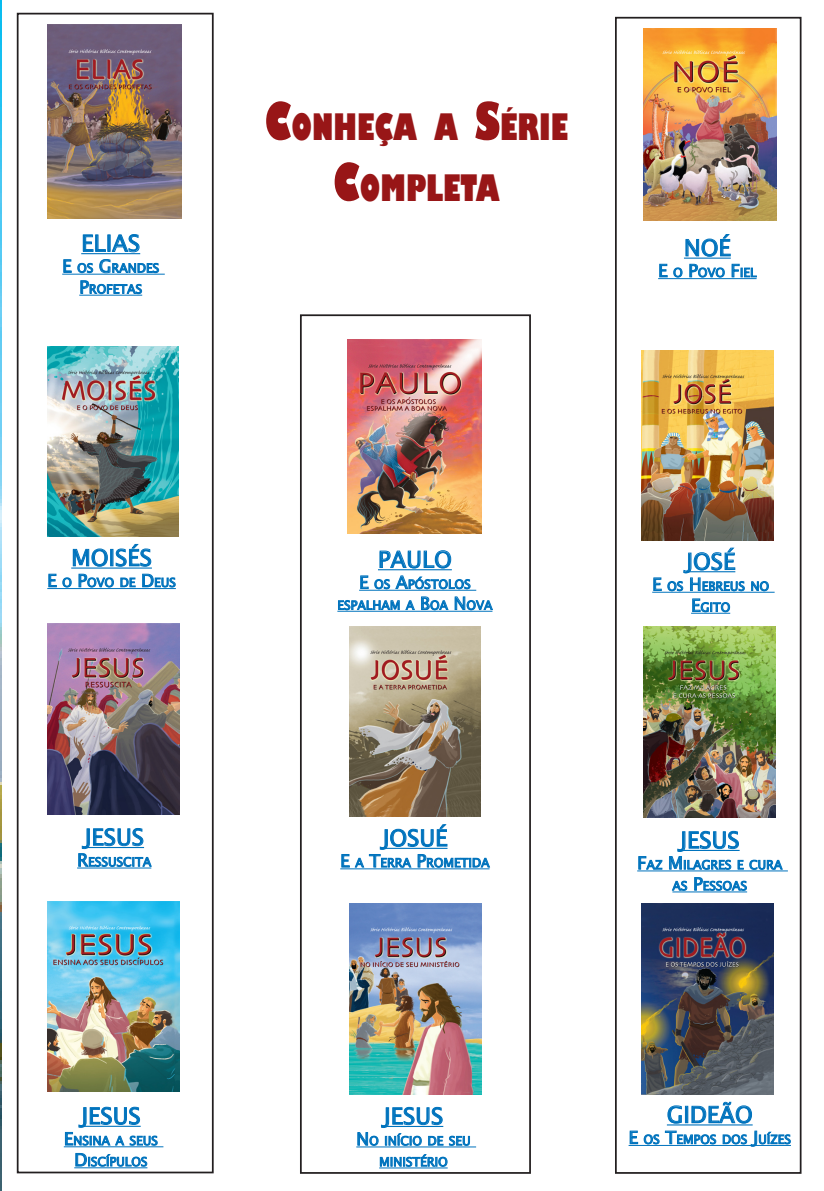
<style>
.page{position:relative;width:824px;height:1191px;background:#fff}
.page>*{position:absolute;margin:0;border:0;box-sizing:border-box;transform-origin:0 0}
.t1{font:800 condensed 35.52px "Gill Sans";color:#981617}
.t2{font:22.75px "Lucida Grande";color:#0073bd}
.t3{font:12.25px/21px "Lucida Grande";color:#0073bd;text-align:center}
.s1{font-size:17.5px}
.s2{font-size:50.75px}
</style>
<div class="page">
<div style="left:17px;top:13px;width:197px;height:1160px;border:2px solid #231f20"></div>
<img style="left:0;top:0;width:1px;height:1190px">
<img style="left:47px;top:24px;width:134px;height:194px">
<img style="left:347px;top:339px;width:134px;height:194px">
<img style="left:643px;top:28px;width:133px;height:192px">
<img style="left:47px;top:346px;width:132px;height:191px">
<img style="left:349px;top:626px;width:131px;height:190px">
<img style="left:641px;top:350px;width:132px;height:190px">
<img style="left:47px;top:623px;width:133px;height:191px">
<img style="left:349px;top:903px;width:132px;height:191px">
<img style="left:643px;top:626px;width:132px;height:191px">
<img style="left:47px;top:901px;width:132px;height:190px">
<img style="left:641px;top:904px;width:132px;height:190px">
<hr style="left:71px;top:567px;width:81px;height:1px;background:#0073bd">
<hr style="left:47px;top:588px;width:129px;height:1px;background:#0073bd">
<svg style="left:72px;top:543px;width:80px;height:24px"></svg>
<svg style="left:48px;top:573px;width:24px;height:15px"></svg>
<svg style="left:78px;top:573px;width:36px;height:15px"></svg>
<svg style="left:120px;top:577px;width:16px;height:11px"></svg>
<svg style="left:142px;top:573px;width:34px;height:15px"></svg>
<hr style="left:81px;top:253px;width:59px;height:1px;background:#0073bd">
<hr style="left:62px;top:274px;width:103px;height:1px;background:#0073bd">
<hr style="left:79px;top:295px;width:63px;height:1px;background:#0073bd">
<svg style="left:82px;top:234px;width:58px;height:19px"></svg>
<svg style="left:63px;top:259px;width:96px;height:15px"></svg>
<svg style="left:80px;top:280px;width:62px;height:14px"></svg>
<hr style="left:378px;top:569px;width:74px;height:1px;background:#0073bd">
<hr style="left:359px;top:590px;width:117px;height:1px;background:#0073bd">
<hr style="left:337px;top:611px;width:155px;height:1px;background:#0073bd">
<svg style="left:379px;top:550px;width:72px;height:19px"></svg>
<svg style="left:360px;top:575px;width:111px;height:14px"></svg>
<svg style="left:338px;top:596px;width:110px;height:14px"></svg>
<svg style="left:454px;top:596px;width:39px;height:14px"></svg>
<hr style="left:684px;top:257px;width:46px;height:2px;background:#0073bd">
<hr style="left:658px;top:278px;width:98px;height:1px;background:#0073bd">
<svg style="left:685px;top:234px;width:46px;height:23px"></svg>
<svg style="left:659px;top:263px;width:24px;height:15px"></svg>
<svg style="left:689px;top:263px;width:36px;height:15px"></svg>
<svg style="left:731px;top:263px;width:26px;height:15px"></svg>
<hr style="left:340px;top:868px;width:149px;height:1px;background:#0073bd">
<svg style="left:341px;top:824px;width:149px;height:44px"></svg>
<hr style="left:652px;top:592px;width:122px;height:1px;background:#0073bd">
<hr style="left:691px;top:613px;width:39px;height:1px;background:#0073bd">
<svg style="left:653px;top:547px;width:116px;height:44px"></svg>
<svg style="left:692px;top:598px;width:38px;height:14px"></svg>
<hr style="left:77px;top:867px;width:74px;height:1px;background:#0073bd">
<svg style="left:78px;top:828px;width:74px;height:39px"></svg>
<hr style="left:356px;top:1146px;width:120px;height:1px;background:#0073bd">
<hr style="left:379px;top:1167px;width:68px;height:1px;background:#0073bd">
<svg style="left:357px;top:1106px;width:113px;height:40px"></svg>
<svg style="left:379px;top:1154px;width:69px;height:13px"></svg>
<hr style="left:637px;top:870px;width:150px;height:1px;background:#0073bd">
<hr style="left:672px;top:891px;width:75px;height:1px;background:#0073bd">
<svg style="left:638px;top:856px;width:24px;height:14px"></svg>
<svg style="left:669px;top:830px;width:114px;height:40px"></svg>
<svg style="left:671px;top:880px;width:16px;height:11px"></svg>
<svg style="left:694px;top:877px;width:53px;height:14px"></svg>
<hr style="left:64px;top:1146px;width:99px;height:1px;background:#0073bd">
<hr style="left:74px;top:1167px;width:73px;height:1px;background:#0073bd">
<svg style="left:65px;top:1106px;width:93px;height:40px"></svg>
<svg style="left:75px;top:1152px;width:73px;height:15px"></svg>
<hr style="left:666px;top:1124px;width:86px;height:1px;background:#0073bd">
<hr style="left:628px;top:1145px;width:162px;height:1px;background:#0073bd">
<svg style="left:667px;top:1101px;width:85px;height:23px"></svg>
<svg style="left:629px;top:1130px;width:87px;height:14px"></svg>
<svg style="left:722px;top:1130px;width:69px;height:17px"></svg>
<div style="left:300px;top:314px;width:231px;height:859px;border:2px solid #231f20"></div>
<div style="left:615px;top:17px;width:186px;height:1156px;border:2px solid #231f20"></div>
<p class="t2" style="left:81px;top:230px;width:60px">ELIAS</p>
<p class="t3" style="left:62px;top:258px;width:98px"><span class="s1">E</span> OS <span class="s1">G</span>RANDES<br><span class="s1">P</span>ROFETAS</p>
<p class="t1" style="left:264px;top:104px;width:305px"><span class="s2">C</span>ONHEÇA A <span class="s2">S</span>ÉRIE</p>
<p class="t1" style="left:333px;top:165px;width:168px"><span class="s2">C</span>OMPLETA</p>
<p class="t2" style="left:684px;top:235px;width:48px">NOÉ</p>
<p class="t3" style="left:658px;top:262px;width:100px"><span class="s1">E</span> O <span class="s1">P</span>OVO <span class="s1">F</span> IEL</p>
<p class="t2" style="left:71px;top:544px;width:82px">MOISÉS</p>
<p class="t3" style="left:47px;top:572px;width:130px"><span class="s1">E</span> O <span class="s1">P</span>OVO DE <span class="s1">D</span> EUS</p>
<p class="t2" style="left:84px;top:824px;width:61px">JESUS</p>
<p class="t3" style="left:77px;top:851px;width:76px"><span class="s1">R</span>ESSUSCITA</p>
<p class="t2" style="left:81px;top:1103px;width:61px">JESUS</p>
<p class="t3" style="left:64px;top:1130px;width:96px"><span class="s1">E</span>NSINA A SEUS<br><span class="s1">D</span> ISCÍPULOS</p>
<p class="t2" style="left:378px;top:546px;width:75px">PAULO</p>
<p class="t3" style="left:337px;top:574px;width:157px"><span class="s1">E</span> OS <span class="s1">A</span>PÓSTOLOS<br>ESPALHAM A <span class="s1">B</span>OA <span class="s1">N</span> OVA</p>
<p class="t2" style="left:382px;top:825px;width:67px">JOSUÉ</p>
<p class="t3" style="left:340px;top:852px;width:151px"><span class="s1">E</span> A <span class="s1">T</span>ERRA <span class="s1">P</span>ROMETIDA</p>
<p class="t2" style="left:383px;top:1103px;width:61px">JESUS</p>
<p class="t3" style="left:356px;top:1130px;width:116px"><span class="s1">N</span>O INÍCIO DE SEU<br>MINISTÉRIO</p>
<p class="t2" style="left:686px;top:548px;width:51px">JOSÉ</p>
<p class="t3" style="left:652px;top:576px;width:118px"><span class="s1">E</span> OS <span class="s1">H</span>EBREUS NO<br><span class="s1">E</span>GITO</p>
<p class="t2" style="left:679px;top:827px;width:61px">JESUS</p>
<p class="t3" style="left:637px;top:854px;width:147px"><span class="s1">F</span>AZ <span class="s1">M</span> ILAGRES E CURA<br>AS <span class="s1">P</span>ESSOAS</p>
<p class="t2" style="left:666px;top:1101px;width:87px">GIDEÃO</p>
<p class="t3" style="left:628px;top:1129px;width:164px"><span class="s1">E</span> OS <span class="s1">T</span>EMPOS DOS <span class="s1">J</span>UÍZES</p>
</div>
